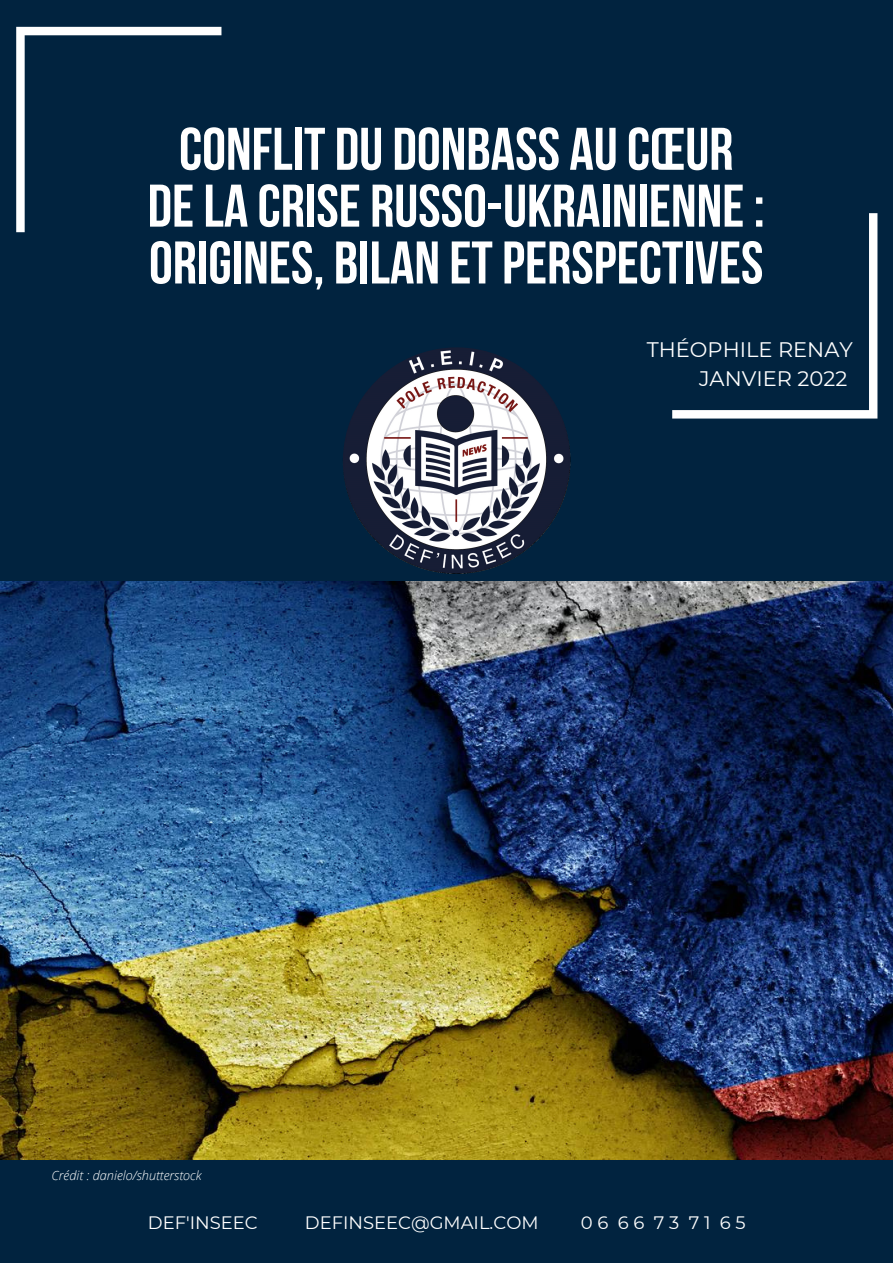
<style>
.page{position:relative;width:893px;height:1263px;background:#01233f}
.page>*{position:absolute;margin:0;border:0;box-sizing:border-box;transform-origin:0 0}
.t1{font:700 60px "Bebas Neue";color:#fff}
.t2{font:21px "Montserrat";color:#fff}
.t3{font:18px "Montserrat";color:#fff}
.t4{font:italic 300 12.75px "Open Sans";color:#fff}
</style>
<div class="page">
<img style="left:0;top:581px;width:893px;height:579px">
<svg style="left:16px;top:27px;width:205px;height:205px"></svg>
<svg style="left:672px;top:213px;width:205px;height:205px"></svg>
<img style="left:343px;top:347px;width:227px;height:228px;border-radius:50%">
<p class="t1" style="left:179px;top:125px;width:556px">CONFLIT DU DONBASS AUCŒUR</p>
<p class="t1" style="left:148px;top:182px;width:618px">DELA CRISE RUSSO-UKRAINIENNE:</p>
<p class="t1" style="left:149px;top:238px;width:616px">ORIGINES, BILAN ETPERSPECTIVES</p>
<p class="t4" style="left:52px;top:1166px;width:151px">Crédit : danielo/shutterstock</p>
<p class="t2" style="left:647px;top:337px;width:207px">THÉOPHILE RENAY</p>
<p class="t2" style="left:699px;top:366px;width:150px">JANVIER 2022</p>
<p class="t3" style="left:148px;top:1212px;width:111px">DEF'INSEEC</p>
<p class="t3" style="left:305px;top:1212px;width:235px">DEFINSEEC@GMAIL.COM</p>
<p class="t3" style="left:581px;top:1212px;width:166px">06 66 73 71 65</p>
</div>
